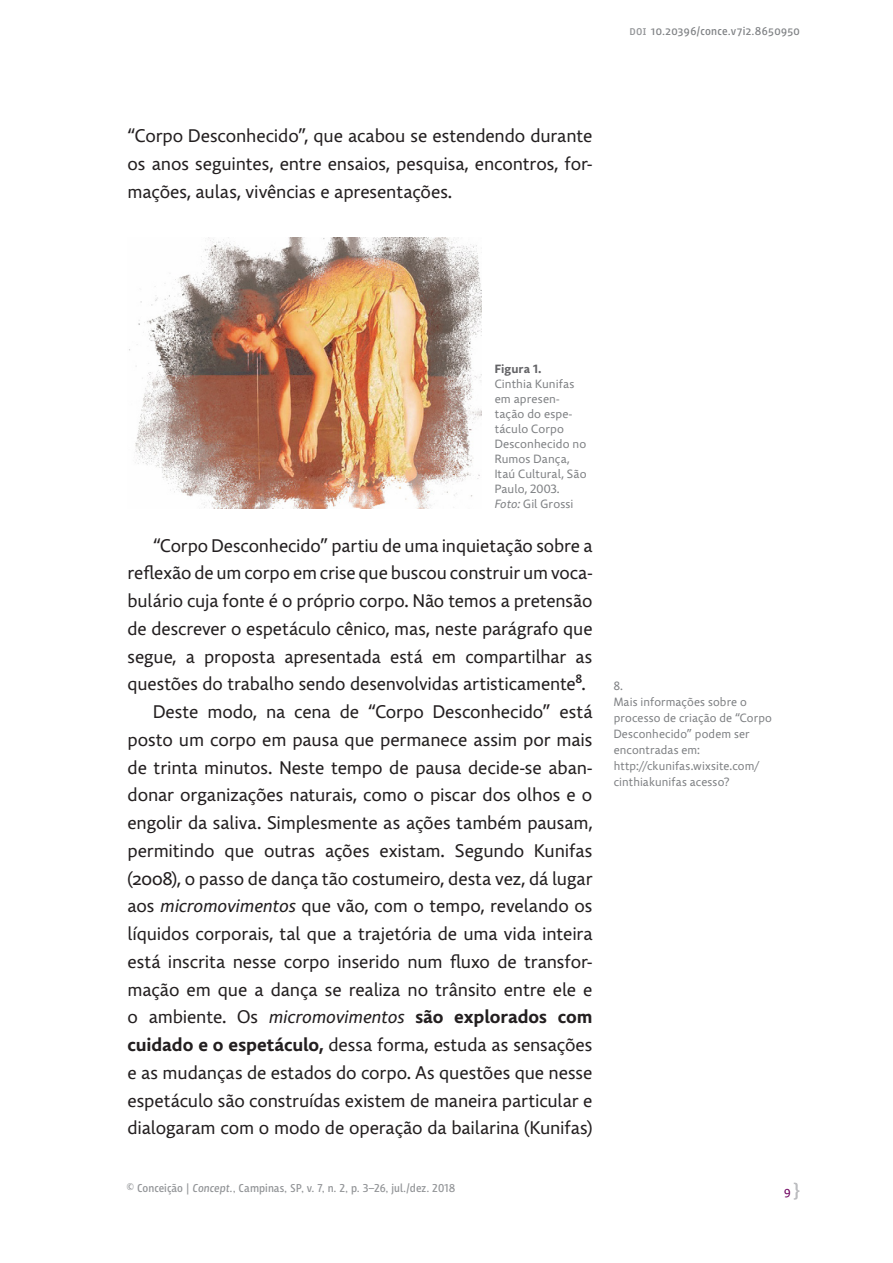
<style>
.page{position:relative;width:893px;height:1263px;background:#fff}
.page>*{position:absolute;margin:0;border:0;box-sizing:border-box;transform-origin:0 0}
.corpo_do_texto{font:18.3px/27.8px "Comenia Sans";letter-spacing:-.005em;color:#231f20;text-align:justify}
.notas{font:12px/15.9px "Comenia Sans";letter-spacing:.01em;color:#808285}
.Legenda-fotos{font:12px/15px "Comenia Sans";letter-spacing:.01em;color:#808285}
.t1{font:12px "Comenia Sans";color:#6e015e}
.t2{font:11.55px "Iro Sans";letter-spacing:.005em;color:#939598}
.t3{font:11.55px "Iro Sans";letter-spacing:.03em;color:#808285}
.s1{color:#939598}
.s2{font-weight:700;color:#636366}
.s3{font-style:italic}
.s4{font-weight:700}
</style>
<div class="page">
<svg style="left:794px;top:1182px;width:5px;height:18px"></svg>
<img style="left:129px;top:238px;width:352px;height:270px">
<p class="corpo_do_texto" style="left:128px;top:123px;width:466px">“Corpo Desconhecido”, que acabou se estendendo durante os anos seguintes, entre ensaios, pesquisa, encontros, for&shy;mações, aulas, vivências e apresentações.</p>
<p class="t3" style="left:629px;top:24px;width:172px"><span class="s1">DOI</span> 10.20396/conce.v7i2.8650950</p>
<p class="Legenda-fotos" style="left:495px;top:362px;width:93px"><span class="s2">Figura 1.<br></span>Cinthia Kunifas em apresen&shy;tação do espe&shy;táculo Corpo<br>Desconhecido no<br>Rumos Dança,<br>Itaú Cultural, São<br>Paulo, 2003.<br><span class="s3">Foto:</span> Gil Grossi</p>
<p class="corpo_do_texto" style="left:128px;top:532px;width:466px;text-indent:26px">“Corpo Desconhecido” partiu de uma inquietação sobre a reflexão de um corpo em crise que buscou construir um voca&shy;bulário cuja fonte é o próprio corpo. Não temos a pretensão de descrever o espetáculo cênico, mas, neste parágrafo que segue, a proposta apresentada está em compartilhar as questões do trabalho sendo desenvolvidas artisticamente⁸.</p>
<p class="corpo_do_texto" style="left:128px;top:698px;width:466px;text-indent:26px">Deste modo, na cena de “Corpo Desconhecido” está posto um corpo em pausa que permanece assim por mais de trinta minutos. Neste tempo de pausa decide-se aban&shy;donar organizações naturais, como o piscar dos olhos e o engolir da saliva. Simplesmente as ações também pausam, permitindo que outras ações existam. Segundo Kunifas (2008), o passo de dança tão costumeiro, desta vez, dá lugar aos <span class="s3">micromovimentos</span> que vão, com o tempo, revelando os líquidos corporais, tal que a trajetória de uma vida inteira está inscrita nesse corpo inserido num fluxo de transfor&shy;mação em que a dança se realiza no trânsito entre ele e o ambiente. Os <span class="s3">micromovimentos</span> <span class="s4">são explorados com cuidado e o espetáculo,</span> dessa forma, estuda as sensações e as mudanças de estados do corpo. As questões que nesse espetáculo são construídas existem de maneira particular e dialogaram com o modo de operação da bailarina (Kunifas)</p>
<p class="t2" style="left:126px;top:1182px;width:330px">© Conceição | <span class="s3">Concept.</span>, Campinas, SP, v. 7, n. 2, p. 3–26, jul./dez. 2018</p>
<p class="notas" style="left:614px;top:679px;width:11px">8.</p>
<p class="notas" style="left:614px;top:695px;width:160px">Mais informações sobre o processo de criação de “Corpo<br>Desconhecido” podem ser encontradas em:</p>
<p class="notas" style="left:614px;top:758px;width:147px">http://ckunifas.wixsite.com/ cinthiakunifas acesso?</p>
<p class="t1" style="left:784px;top:1183px;width:8px">9</p>
</div>
